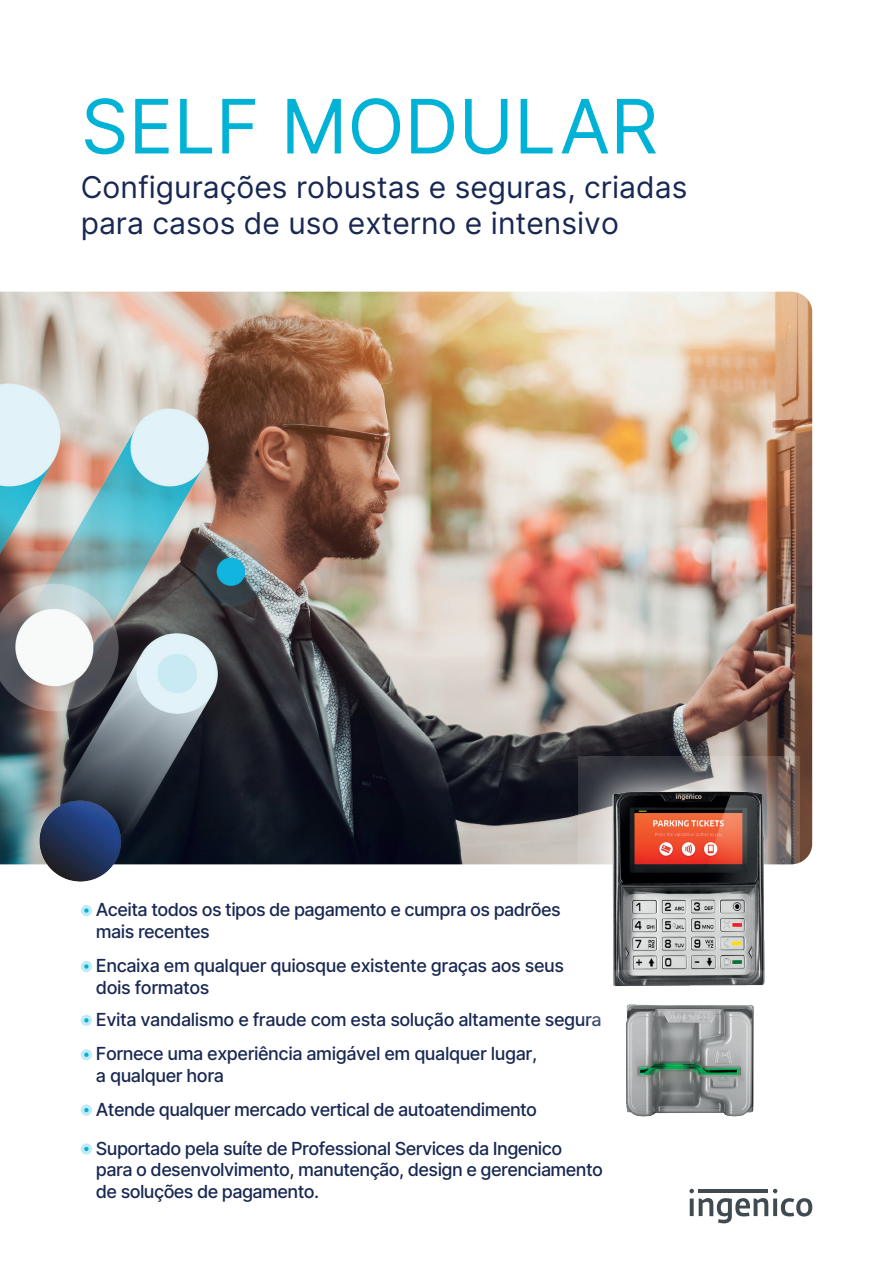
<style>
.page{position:relative;width:893px;height:1263px;background:#fff}
.page>*{position:absolute;margin:0;border:0;box-sizing:border-box;transform-origin:0 0}
.t1{font:75px "Inter";color:#00b2d6}
.t2{font:30px/36px "Inter";color:#182852}
.t3{font:500 18px/21.6px "Inter";letter-spacing:-.035em;color:#182852}
</style>
<div class="page">
<img style="left:0;top:292px;width:812px;height:572px">
<img style="left:0;top:378px;width:274px;height:504px">
<div style="left:81px;top:905px;width:11px;height:11px;background:#c0ebf4;border-radius:50%"></div>
<svg style="left:84px;top:908px;width:5px;height:5px"></svg>
<div style="left:81px;top:961px;width:11px;height:11px;background:#c0ebf4;border-radius:50%"></div>
<svg style="left:84px;top:964px;width:5px;height:5px"></svg>
<div style="left:81px;top:1015px;width:11px;height:11px;background:#c0ebf4;border-radius:50%"></div>
<svg style="left:84px;top:1018px;width:5px;height:4px"></svg>
<div style="left:81px;top:1049px;width:11px;height:11px;background:#c0ebf4;border-radius:50%"></div>
<svg style="left:84px;top:1052px;width:5px;height:5px"></svg>
<svg style="left:81px;top:1104px;width:11px;height:12px"></svg>
<svg style="left:84px;top:1108px;width:5px;height:4px"></svg>
<svg style="left:81px;top:1143px;width:11px;height:11px"></svg>
<svg style="left:84px;top:1147px;width:5px;height:4px"></svg>
<svg style="left:689px;top:1189px;width:123px;height:34px"></svg>
<svg style="left:578px;top:756px;width:222px;height:109px;background:#716967"></svg>
<img style="left:591px;top:768px;width:193px;height:202px">
<svg style="left:613px;top:970px;width:152px;height:16px;background:#77797b"></svg>
<img style="left:626px;top:1004px;width:128px;height:113px">
<h1 class="t1" style="left:81px;top:72px;width:579px">SELF MODULAR</h1>
<h2 class="t2" style="left:81px;top:168px;width:608px">Configurações robustas e seguras, criadas para casos de uso externo e intensivo</h2>
<p class="t3" style="left:96px;top:898px;width:466px">Aceita todos os tipos de pagamento e cumpra os padrões mais recentes</p>
<p class="t3" style="left:96px;top:954px;width:470px">Encaixa em qualquer quiosque existente graças aos seus dois formatos</p>
<p class="t3" style="left:96px;top:1002px;width:507px;line-height:34.3px">Evita vandalismo e fraude com esta solução altamente segura<br>Fornece uma experiência amigável em qualquer lugar,</p>
<p class="t3" style="left:96px;top:1058px;width:443px;line-height:33.8px">a qualquer hora<br>Atende qualquer mercado vertical de autoatendimento</p>
<p class="t3" style="left:96px;top:1137px;width:509px">Suportado pela suíte de Professional Services da Ingenico para o desenvolvimento, manutenção, design e gerenciamento de soluções de pagamento.</p>
</div>
